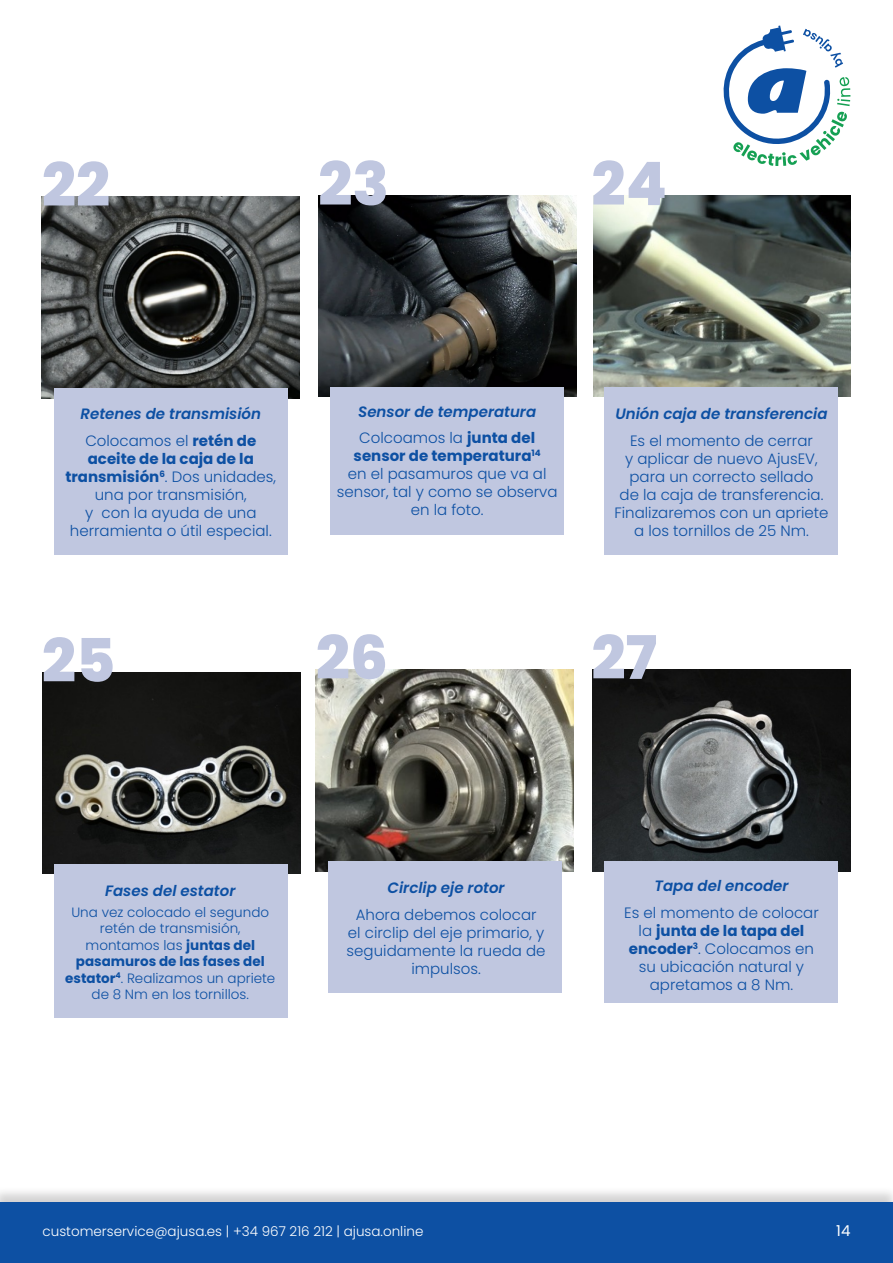
<style>
.page{position:relative;width:893px;height:1263px;background:#fff}
.page>*{position:absolute;margin:0;border:0;box-sizing:border-box;transform-origin:0 0}
.t1{font:800 60px "Poppins";color:#c0c7e0}
.t2{font:300 15px/18px "Poppins";color:#0d50a3;text-align:center}
.t3{font:italic 600 15px "Poppins";color:#0d50a3}
.t4{font:15px "Poppins";color:#fff}
.t5{font:300 13.5px/16.5px "Poppins";color:#0d50a3;text-align:center}
.t6{font:300 13.5px "Poppins";color:#fff}
.s1{font-weight:700}
</style>
<div class="page">
<div style="left:0;top:1186px;width:893px;height:77px;background:#231f20;opacity:.2"></div>
<div style="left:0;top:1203px;width:893px;height:60px;background:#0d50a3"></div>
<svg style="left:723px;top:26px;width:127px;height:140px"></svg>
<img style="left:43px;top:673px;width:257px;height:201px">
<img style="left:593px;top:196px;width:257px;height:201px">
<div style="left:604px;top:387px;width:234px;height:168px;background:#c0c7e0"></div>
<div style="left:54px;top:864px;width:234px;height:154px;background:#c0c7e0"></div>
<img style="left:316px;top:670px;width:258px;height:201px">
<div style="left:328px;top:861px;width:234px;height:132px;background:#c0c7e0"></div>
<img style="left:592px;top:669px;width:258px;height:202px">
<div style="left:604px;top:861px;width:234px;height:142px;background:#c0c7e0"></div>
<img style="left:318px;top:196px;width:258px;height:201px">
<div style="left:330px;top:387px;width:234px;height:148px;background:#c0c7e0"></div>
<img style="left:42px;top:196px;width:258px;height:202px">
<div style="left:54px;top:388px;width:234px;height:167px;background:#c0c7e0"></div>
<p class="t1" style="left:42px;top:150px;width:70px">22</p>
<p class="t1" style="left:318px;top:149px;width:72px">23</p>
<p class="t1" style="left:591px;top:149px;width:77px">24</p>
<p class="t3" style="left:80px;top:405px;width:182px">Retenes de transmisión</p>
<p class="t2" style="left:65px;top:431px;width:212px">Colocamos el <span class="s1">retén de aceite de la caja de la transmisión</span><sup>6</sup>. Dos unidades, una por transmisión,<br>y con la ayuda de una herramienta o útil especial.</p>
<p class="t1" style="left:42px;top:626px;width:75px">25</p>
<p class="t3" style="left:358px;top:403px;width:180px">Sensor de temperatura</p>
<p class="t2" style="left:337px;top:429px;width:222px">Colcoamos la <span class="s1">junta del sensor de temperatura</span><sup>14<br></sup>en el pasamuros que va al sensor, tal y como se observa en la foto.</p>
<p class="t3" style="left:615px;top:405px;width:214px">Unión caja de transferencia</p>
<p class="t2" style="left:614px;top:432px;width:216px">Es el momento de cerrar<br>y aplicar de nuevo AjusEV, para un correcto sellado<br>de la caja de transferencia.<br>Finalizaremos con un apriete a los tornillos de 25 Nm.</p>
<p class="t1" style="left:316px;top:623px;width:74px">26</p>
<p class="t1" style="left:591px;top:623px;width:67px">27</p>
<p class="t3" style="left:105px;top:882px;width:132px">Fases del estator</p>
<p class="t5" style="left:65px;top:904px;width:212px">Una vez colocado el segundo retén de transmisión, montamos las <span class="s1">juntas del pasamuros de las fases del estator</span><sup>4</sup>. Realizamos un apriete de 8 Nm en los tornillos.</p>
<p class="t3" style="left:388px;top:879px;width:119px">Circlip eje rotor</p>
<p class="t2" style="left:347px;top:905px;width:200px">Ahora debemos colocar<br>el circlip del eje primario, y seguidamente la rueda de impulsos.</p>
<p class="t3" style="left:654px;top:877px;width:136px">Tapa del encoder</p>
<p class="t2" style="left:624px;top:903px;width:196px">Es el momento de colocar la <span class="s1">junta de la tapa del encoder</span><sup>3</sup>. Colocamos en su ubicación natural y apretamos a 8 Nm.</p>
<p class="t6" style="left:43px;top:1223px;width:382px">customerservice@ajusa.es | +34 967 216 212 | ajusa.online</p>
<p class="t4" style="left:836px;top:1222px;width:16px">14</p>
</div>
